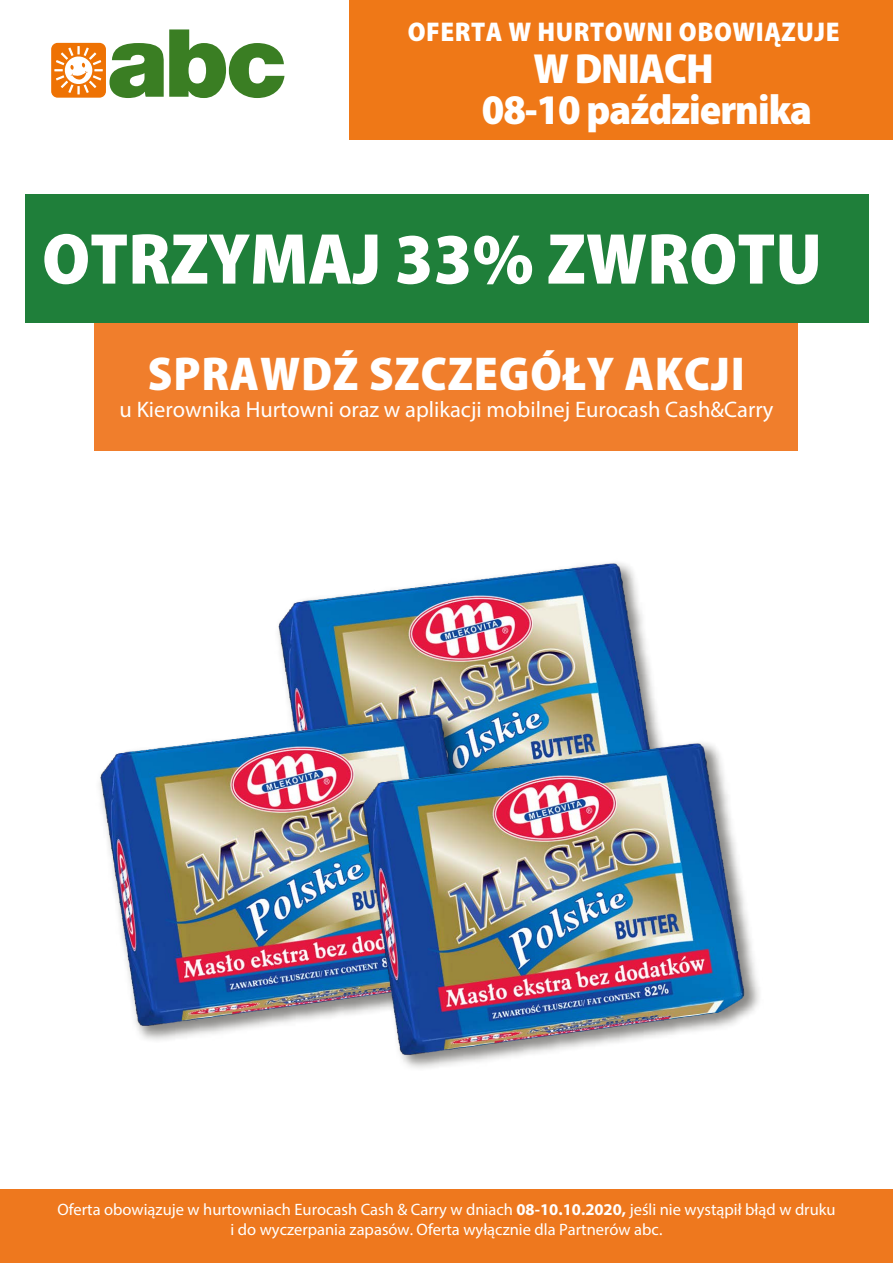
<style>
.page{position:relative;width:893px;height:1263px;background:#fff}
.page>*{position:absolute;margin:0;border:0;box-sizing:border-box;transform-origin:0 0}
.t1{font:900 semi-condensed 72.75px "Myriad Pro";color:#fff}
.t2{font:900 semi-condensed 47.7px "Myriad Pro";letter-spacing:.02em;color:#fff}
.t3{font:900 semi-condensed 42.3px/40.5px "Myriad Pro";letter-spacing:-.025em;color:#fff}
.t4{font:900 semi-condensed 27.15px "Myriad Pro";letter-spacing:.02em;color:#fff}
.t5{font:22.5px "Myriad Pro";color:#fff}
.t6{font:16.5px/19.8px "Myriad Pro";color:#fff;text-align:center}
.s1{font-weight:700}
</style>
<div class="page">
<div style="left:0;top:1189px;width:893px;height:74px;background:#ee781e"></div>
<div style="left:0;top:0;width:893px;height:139px;background:#ef7817"></div>
<div style="left:0;top:0;width:348px;height:143px;background:#fff"></div>
<svg style="left:109px;top:29px;width:175px;height:69px"></svg>
<div style="left:51px;top:43px;width:55px;height:55px;background:#ee7203;border-radius:6px"></div>
<svg style="left:54px;top:46px;width:49px;height:48px"></svg>
<div style="left:25px;top:194px;width:843px;height:129px;background:#1f7f3a"></div>
<div style="left:95px;top:323px;width:703px;height:128px;background:#f07e2c"></div>
<img style="left:281px;top:563px;width:365px;height:87px">
<img style="left:99px;top:621px;width:439px;height:419px">
<img style="left:305px;top:650px;width:455px;height:418px">
<h3 class="t4" style="left:408px;top:14px;width:433px">OFERTA W HURTOWNI OBOWIĄZUJE</h3>
<h3 class="t3" style="left:482px;top:47px;width:332px;text-indent:52px">W DNIACH<br>08-10 października</h3>
<h1 class="t1" style="left:42px;top:211px;width:781px">OTRZYMAJ 33% ZWROTU</h1>
<h2 class="t2" style="left:148px;top:343px;width:598px">SPRAWDŹ SZCZEGÓŁY AKCJI</h2>
<h3 class="t5" style="left:120px;top:396px;width:655px">u Kierownika Hurtowni oraz w aplikacji mobilnej Eurocash Cash&amp;Carry</h3>
<p class="t6" style="left:57px;top:1199px;width:780px">Oferta obowiązuje w hurtowniach Eurocash Cash &amp; Carry w dniach <span class="s1">08-10.10.2020,</span> jeśli nie wystąpił błąd w druku i do wyczerpania zapasów. Oferta wyłącznie dla Partnerów abc.</p>
</div>
